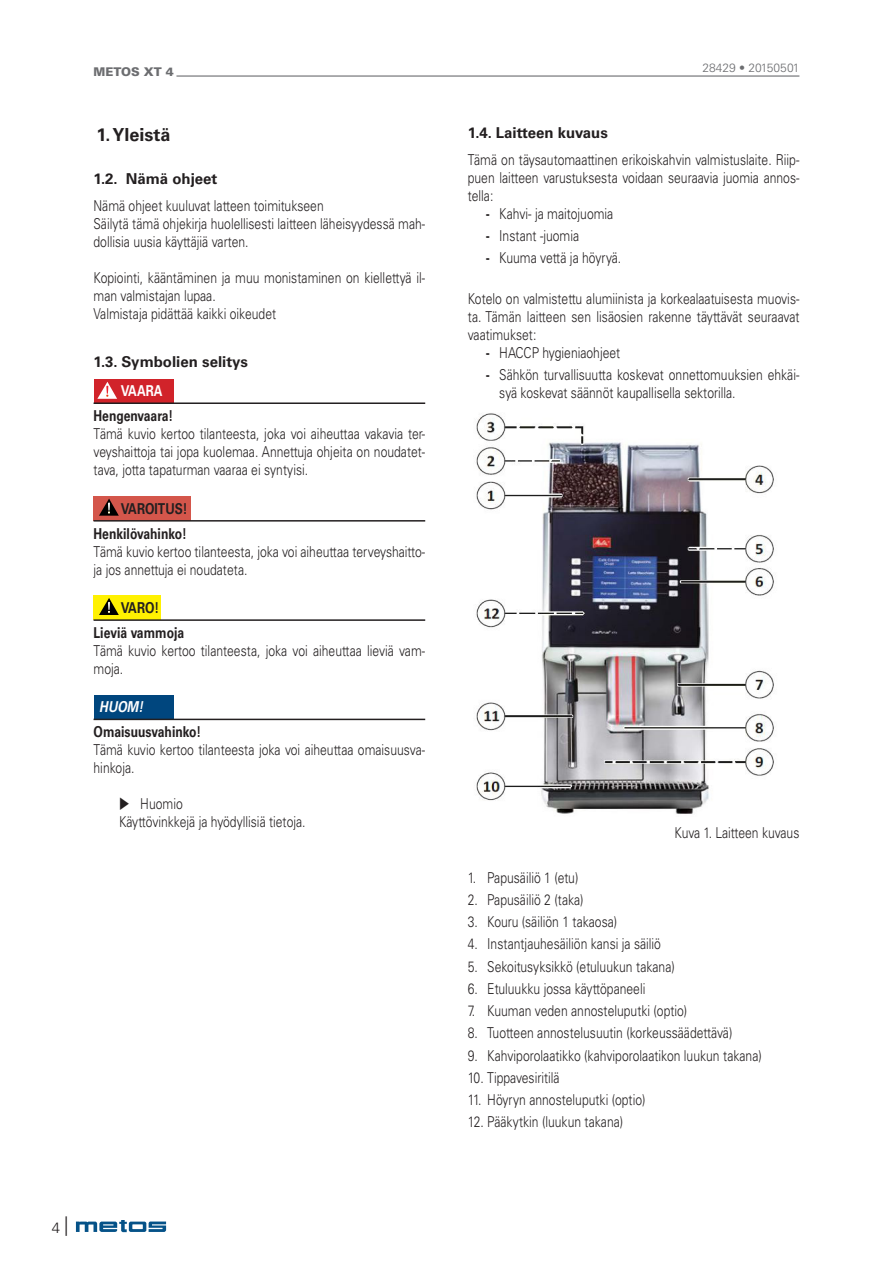
<style>
.page{position:relative;width:893px;height:1263px;background:#fff}
.page>*{position:absolute;margin:0;border:0;box-sizing:border-box;transform-origin:0 0}
.Heading_1{font:700 18px "Univers LT Std";color:#231f20}
.Body{font:300 15px/18px "Univers LT Std";color:#231f20;scale:.81 1}
.Body-2{font:700 15px "Univers LT Std";color:#231f20;scale:.81 1}
.Heading_2{font:700 15px "Univers LT Std";color:#231f20}
.Fig__text{font:700 15px "Univers LT Std";color:#231f20;scale:.81 1}
.Fig__text-2{font:700 15px "Univers LT Std";color:#fff;scale:.81 1}
.Fig__text-3{font:italic 700 15px "Univers LT Std";color:#fff;scale:.81 1}
.Body-3{font:300 15px "Univers LT Std";color:#231f20}
.t1{font:300 12px "Univers LT Std";color:#6c6d70}
.t2{font:900 12px "Univers LT Std";color:#6c6d70}
.s1{font-weight:700}
.s2{font-size:19.5px}
</style>
<div class="page">
<svg style="left:76px;top:1220px;width:90px;height:12px"></svg>
<hr style="left:176px;top:75px;width:623px;height:2px;background:#6c6d70">
<img style="left:476px;top:413px;width:298px;height:401px">
<div style="left:94px;top:379px;width:79px;height:24px;background:#d1232a"></div>
<svg style="left:97px;top:382px;width:20px;height:17px"></svg>
<div style="left:94px;top:496px;width:97px;height:24px;background:#d4564b"></div>
<svg style="left:99px;top:499px;width:20px;height:17px"></svg>
<div style="left:94px;top:595px;width:67px;height:25px;background:#fff101"></div>
<svg style="left:99px;top:598px;width:20px;height:17px"></svg>
<div style="left:94px;top:695px;width:79px;height:24px;background:#00467e"></div>
<hr style="left:94px;top:402px;width:331px;height:2px;background:#231f20">
<hr style="left:94px;top:520px;width:331px;height:2px;background:#231f20">
<hr style="left:94px;top:619px;width:331px;height:2px;background:#231f20">
<hr style="left:94px;top:719px;width:331px;height:1px;background:#231f20">
<p class="t2" style="left:94px;top:65px;width:82px">METOS XT 4</p>
<p class="t1" style="left:702px;top:61px;width:99px">28429 • 20150501</p>
<p class="Heading_1" style="left:97px;top:124px;width:75px">1. Yleistä</p>
<p class="Heading_2" style="left:94px;top:170px;width:125px">1.2. Nämä ohjeet</p>
<p class="Body" style="left:94px;top:196px;width:286px">Nämä ohjeet kuuluvat latteen toimitukseen</p>
<p class="Body" style="left:94px;top:214px;width:411px">Säilytä tämä ohjekirja huolellisesti laitteen läheisyydessä mah&shy;dollisia uusia käyttäjiä varten.</p>
<p class="Body" style="left:94px;top:268px;width:411px">Kopiointi, kääntäminen ja muu monistaminen on kiellettyä il&shy;man valmistajan lupaa.</p>
<p class="Body" style="left:94px;top:304px;width:227px">Valmistaja pidättää kaikki oikeudet</p>
<p class="Heading_2" style="left:94px;top:353px;width:156px">1.3. Symbolien selitys</p>
<p class="Fig__text-2" style="left:121px;top:382px;width:53px">VAARA</p>
<p class="Body-2" style="left:94px;top:407px;width:100px">Hengenvaara!</p>
<p class="Body" style="left:94px;top:425px;width:411px;text-align:justify">Tämä kuvio kertoo tilanteesta, joka voi aiheuttaa vakavia ter&shy;veyshaittoja tai jopa kuolemaa. Annettuja ohjeita on noudatet&shy;tava, jotta tapaturman vaaraa ei syntyisi.</p>
<p class="Fig__text" style="left:121px;top:500px;width:84px">VAROITUS!</p>
<p class="Body-2" style="left:94px;top:524px;width:117px">Henkilövahinko!</p>
<p class="Body" style="left:94px;top:542px;width:411px">Tämä kuvio kertoo tilanteesta, joka voi aiheuttaa terveyshaitto&shy;ja jos annettuja ei noudateta.</p>
<p class="Fig__text" style="left:121px;top:599px;width:49px">VARO!</p>
<p class="Body-2" style="left:94px;top:624px;width:113px">Lieviä vammoja</p>
<p class="Body" style="left:94px;top:642px;width:411px">Tämä kuvio kertoo tilanteesta, joka voi aiheuttaa lieviä vam&shy;moja.</p>
<p class="Fig__text-3" style="left:99px;top:698px;width:56px">HUOM!</p>
<p class="Body-2" style="left:94px;top:723px;width:135px">Omaisuusvahinko!</p>
<p class="Body" style="left:94px;top:741px;width:411px">Tämä kuvio kertoo tilanteesta joka voi aiheuttaa omaisuusva&shy;hinkoja.</p>
<p class="Body" style="left:119px;top:795px;width:80px">◆ Huomio</p>
<p class="Body" style="left:119px;top:813px;width:232px">Käyttövinkkejä ja hyödyllisiä tietoja.</p>
<p class="Heading_2" style="left:468px;top:124px;width:142px">1.4. Laitteen kuvaus</p>
<p class="Body" style="left:468px;top:151px;width:411px;text-align:justify">Tämä on täysautomaattinen erikoiskahvin valmistuslaite. Riip&shy;puen laitteen varustuksesta voidaan seuraavia juomia annos&shy;tella:</p>
<p class="Body" style="left:486px;top:205px;width:159px"><span class="s1">-</span> Kahvi- ja maitojuomia</p>
<p class="Body" style="left:486px;top:227px;width:117px"><span class="s1">-</span> Instant -juomia</p>
<p class="Body" style="left:486px;top:249px;width:169px"><span class="s1">-</span> Kuuma vettä ja höyryä.</p>
<p class="Body" style="left:468px;top:289px;width:411px;text-align:justify">Kotelo on valmistettu alumiinista ja korkealaatuisesta muovis&shy;ta. Tämän laitteen sen lisäosien rakenne täyttävät seuraavat vaatimukset:</p>
<p class="Body" style="left:486px;top:343px;width:168px"><span class="s1">-</span> HACCP hygieniaohjeet</p>
<p class="Body" style="left:499px;top:366px;width:372px;text-indent:-14px"><span class="s1">-</span> Sähkön turvallisuutta koskevat onnettomuuksien ehkäi&shy;syä koskevat säännöt kaupallisella sektorilla.</p>
<p class="Body" style="left:675px;top:824px;width:156px">Kuva 1. Laitteen kuvaus</p>
<p class="Body" style="left:468px;top:868px;width:138px">1. Papusäiliö 1 (etu)</p>
<p class="Body" style="left:468px;top:890px;width:145px">2. Papusäiliö 2 (taka)</p>
<p class="Body" style="left:468px;top:913px;width:186px">3. Kouru (säiliön 1 takaosa)</p>
<p class="Body" style="left:468px;top:935px;width:240px">4. Instantjauhesäiliön kansi ja säiliö</p>
<p class="Body" style="left:468px;top:957px;width:257px">5. Sekoitusyksikkö (etuluukun takana)</p>
<p class="Body" style="left:468px;top:979px;width:221px">6. Etuluukku jossa käyttöpaneeli</p>
<p class="Body" style="left:468px;top:1002px;width:273px">7. Kuuman veden annosteluputki (optio)</p>
<p class="Body" style="left:468px;top:1024px;width:328px">8. Tuotteen annostelusuutin (korkeussäädettävä)</p>
<p class="Body" style="left:468px;top:1046px;width:365px">9. Kahviporolaatikko (kahviporolaatikon luukun takana)</p>
<p class="Body" style="left:468px;top:1068px;width:115px">10. Tippavesiritilä</p>
<p class="Body" style="left:468px;top:1091px;width:221px">11. Höyryn annosteluputki (optio)</p>
<p class="Body" style="left:468px;top:1113px;width:193px">12. Pääkytkin (luukun takana)</p>
<p class="Body-3" style="left:52px;top:1218px;width:18px">4 <span class="s2">|</span></p>
</div>
